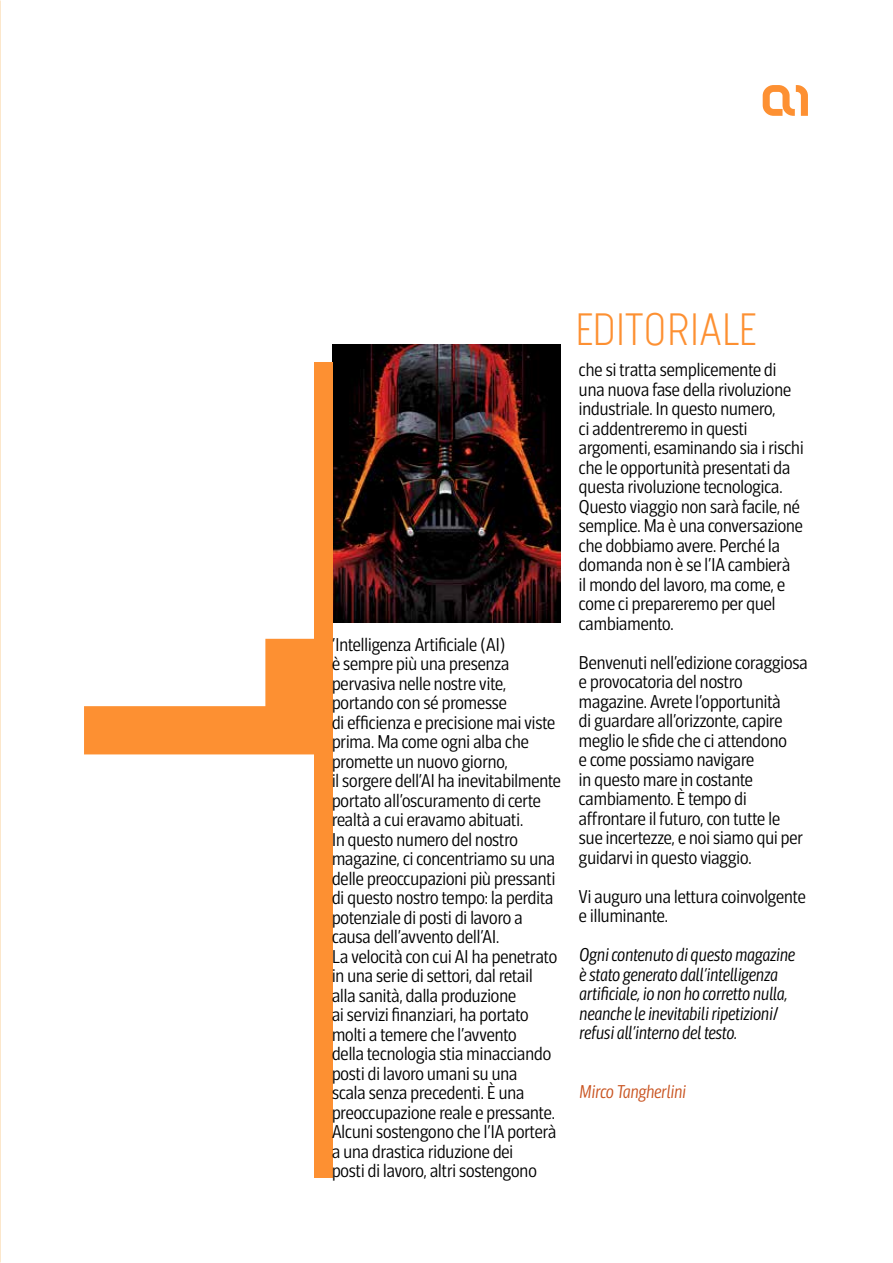
<style>
.page{position:relative;width:893px;height:1263px;background:#fff}
.page>*{position:absolute;margin:0;border:0;box-sizing:border-box;transform-origin:0 0}
.t1{font:900 328.5px "neuron";color:#fd9032}
.t2{font:300 45px "neuron";color:#fd9032}
.t3{font:300 18px/19.5px "Brera Condensed";color:#000}
.t4{font:italic 300 18px/19.5px "Brera Condensed";color:#000}
.t5{font:italic 300 18px "Brera Condensed";color:#c95421}
</style>
<div class="page">
<img style="left:332px;top:345px;width:229px;height:277px">
<div style="left:314px;top:363px;width:18px;height:815px;background:#fd9032"></div>
<svg style="left:763px;top:85px;width:45px;height:31px"></svg>
<img style="left:0;top:0;width:1px;height:1263px">
<h1 class="t1" style="left:8px;top:779px;width:142px;rotate:-90deg">L</h1>
<p class="t3" style="left:332px;top:635px;width:230px">’Intelligenza Artificiale (AI)<br>è sempre più una presenza pervasiva nelle nostre vite, portando con sé promesse<br>di efficienza e precisione mai viste prima. Ma come ogni alba che promette un nuovo giorno,<br>il sorgere dell’AI ha inevitabilmente portato all’oscuramento di certe realtà a cui eravamo abituati.<br>In questo numero del nostro magazine, ci concentriamo su una delle preoccupazioni più pressanti di questo nostro tempo: la perdita potenziale di posti di lavoro a causa dell’avvento dell’AI.<br>La velocità con cui AI ha penetrato in una serie di settori, dal retail<br>alla sanità, dalla produzione<br>ai servizi finanziari, ha portato molti a temere che l’avvento<br>della tecnologia stia minacciando posti di lavoro umani su una<br>scala senza precedenti. È una preoccupazione reale e pressante.<br>Alcuni sostengono che l’IA porterà a una drastica riduzione dei<br>posti di lavoro, altri sostengono</p>
<h2 class="t2" style="left:575px;top:305px;width:182px">EDITORIALE</h2>
<p class="t3" style="left:579px;top:360px;width:226px">che si tratta semplicemente di una nuova fase della rivoluzione industriale. In questo numero,<br>ci addentreremo in questi argomenti, esaminando sia i rischi che le opportunità presentati da questa rivoluzione tecnologica.<br>Questo viaggio non sarà facile, né semplice. Ma è una conversazione che dobbiamo avere. Perché la domanda non è se l’IA cambierà<br>il mondo del lavoro, ma come, e come ci prepareremo per quel cambiamento.</p>
<p class="t3" style="left:579px;top:653px;width:230px">Benvenuti nell’edizione coraggiosa e provocatoria del nostro magazine. Avrete l’opportunità<br>di guardare all’orizzonte, capire meglio le sfide che ci attendono<br>e come possiamo navigare<br>in questo mare in costante cambiamento. È tempo di affrontare il futuro, con tutte le sue incertezze, e noi siamo qui per guidarvi in questo viaggio.</p>
<p class="t3" style="left:579px;top:887px;width:228px">Vi auguro una lettura coinvolgente e illuminante.</p>
<p class="t4" style="left:579px;top:945px;width:217px">Ogni contenuto di questo magazine è stato generato dall’intelligenza artificiale, io non ho corretto nulla, neanche le inevitabili ripetizioni/ refusi all’interno del testo.</p>
<p class="t5" style="left:579px;top:1081px;width:108px">Mirco Tangherlini</p>
</div>
